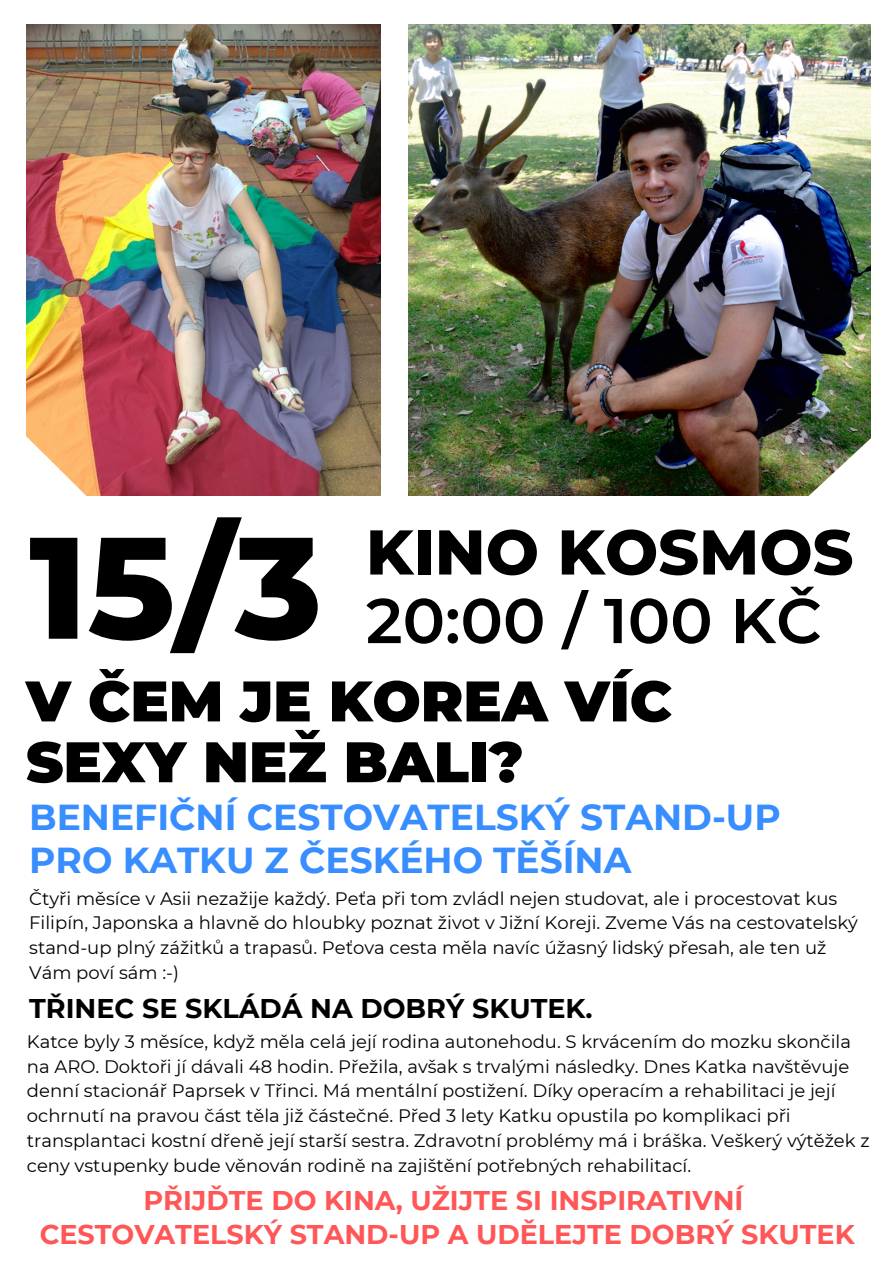
<style>
.page{position:relative;width:894px;height:1264px;background:#fff}
.page>*{position:absolute;margin:0;border:0;box-sizing:border-box;transform-origin:0 0}
.t1{font:800 144.15px "Montserrat";color:#000}
.t2{font:600 63px "Montserrat";color:#000}
.t3{font:800 63px "Montserrat";color:#000}
.t4{font:900 57px/60.8px "Montserrat";color:#000}
.t5{font:700 36px/42.8px "Montserrat";color:#388eff}
.t6{font:700 27px/33.8px "Montserrat";color:#ff5757;text-align:center}
.t7{font:700 27px "Montserrat";color:#000}
.t8{font:18px/24.8px "Montserrat";color:#000}
</style>
<div class="page">
<img style="left:408px;top:25px;width:461px;height:470px">
<img style="left:27px;top:25px;width:353px;height:470px">
<img style="left:26px;top:269px;width:99px;height:227px">
<img style="left:777px;top:410px;width:94px;height:86px">
<h1 class="t1" style="left:29px;top:499px;width:294px">15/3</h1>
<h2 class="t3" style="left:366px;top:513px;width:489px">KINO KOSMOS</h2>
<h2 class="t2" style="left:366px;top:582px;width:457px">20:00 / 100 KČ</h2>
<h3 class="t4" style="left:26px;top:670px;width:647px">V ČEM JE KOREA VÍC<br>SEXY NEŽ BALI?</h3>
<h3 class="t5" style="left:29px;top:795px;width:752px">BENEFIČNÍ CESTOVATELSKÝ STAND-UP<br>PRO KATKU Z ČESKÉHO TĚŠÍNA</h3>
<p class="t8" style="left:29px;top:885px;width:830px">Čtyři měsíce v Asii nezažije každý. Peťa při tom zvládl nejen studovat, ale i procestovat kus Filipín, Japonska a hlavně do hloubky poznat život v Jižní Koreji. Zveme Vás na cestovatelský stand-up plný zážitků a trapasů. Peťova cesta měla navíc úžasný lidský přesah, ale ten už Vám poví sám :-)</p>
<h3 class="t7" style="left:29px;top:991px;width:564px">TŘINEC SE SKLÁDÁ NA DOBRÝ SKUTEK.</h3>
<p class="t8" style="left:27px;top:1028px;width:844px">Katce byly 3 měsíce, když měla celá její rodina autonehodu. S krvácením do mozku skončila na ARO. Doktoři jí dávali 48 hodin. Přežila, avšak s trvalými následky. Dnes Katka navštěvuje denní stacionář Paprsek v Třinci. Má mentální postižení. Díky operacím a rehabilitaci je její ochrnutí na pravou část těla již částečné. Před 3 lety Katku opustila po komplikaci při transplantaci kostní dřeně její starší sestra. Zdravotní problémy má i bráška. Veškerý výtěžek z ceny vstupenky bude věnován rodině na zajištění potřebných rehabilitací.</p>
<h3 class="t6" style="left:40px;top:1183px;width:816px">PŘIJĎTE DO KINA, UŽIJTE SI INSPIRATIVNÍ<br>CESTOVATELSKÝ STAND-UP A UDĚLEJTE DOBRÝ SKUTEK</h3>
</div>
